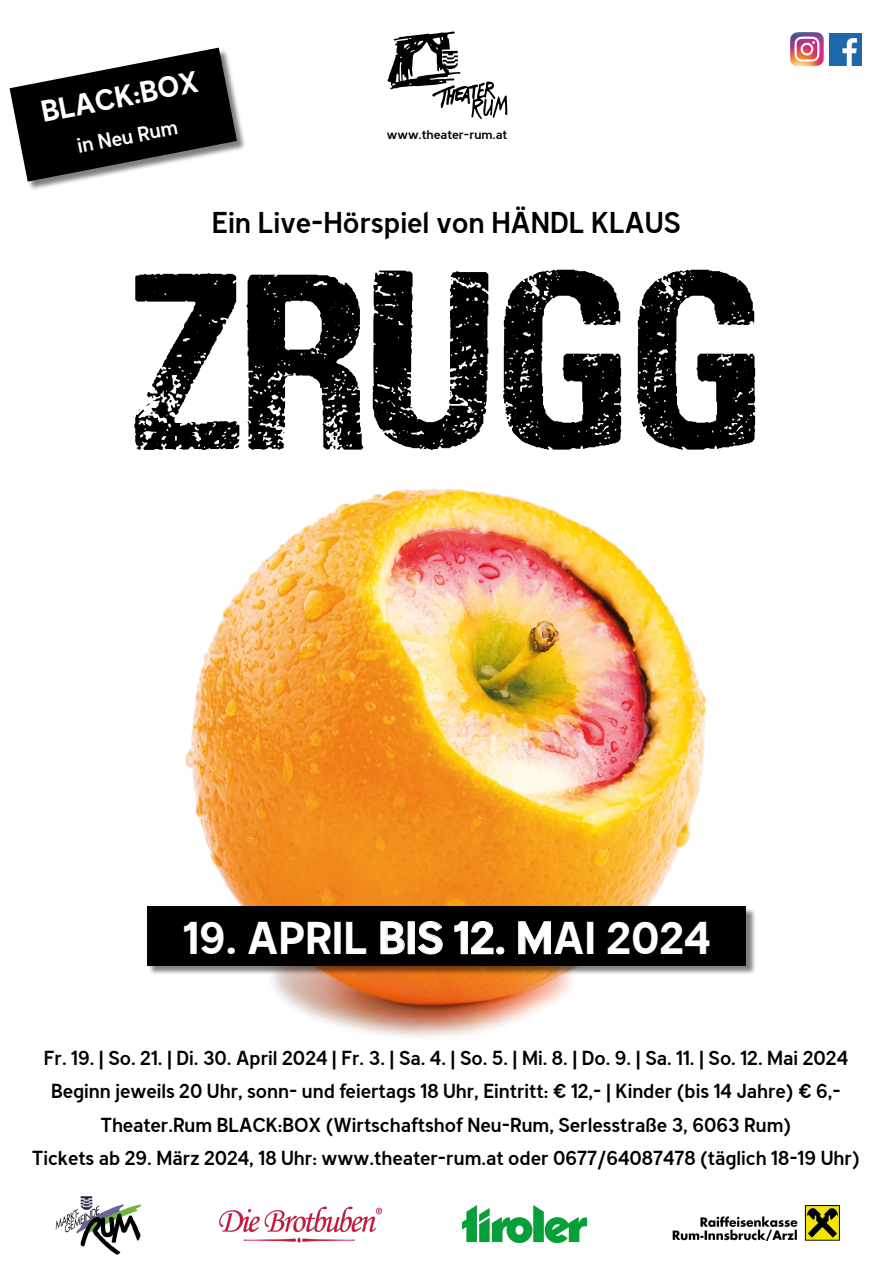
<style>
.page{position:relative;width:893px;height:1263px;background:#fff}
.page>*{position:absolute;margin:0;border:0;box-sizing:border-box;transform-origin:0 0}
.t1{font:700 45.75px "LT Panneaux";color:#fff}
.t2{font:600 30px "LT Panneaux";color:#000}
.t3{font:700 30px "LT Panneaux";color:#fff}
.t4{font:600 21px "LT Panneaux";color:#fff}
.t5{font:600 20.25px/33px "LT Panneaux";color:#000;text-align:center}
.t6{font:600 12.75px "LT Panneaux";color:#000;scale:1.05 1}
</style>
<div class="page">
<img style="left:185px;top:368px;width:571px;height:670px">
<img style="left:830px;top:33px;width:32px;height:32px">
<img style="left:790px;top:32px;width:34px;height:34px">
<img style="left:55px;top:1196px;width:86px;height:59px">
<img style="left:672px;top:1206px;width:167px;height:34px">
<img style="left:219px;top:1206px;width:163px;height:37px">
<div style="left:148px;top:907px;width:608px;height:69px;background:#000;opacity:.5"></div>
<div style="left:147px;top:906px;width:599px;height:60px;background:#000"></div>
<svg style="left:387px;top:31px;width:120px;height:88px"></svg>
<div style="left:11px;top:49px;width:236px;height:142px;background:#000;opacity:.5"></div>
<svg style="left:10px;top:48px;width:227px;height:134px"></svg>
<svg style="left:134px;top:270px;width:621px;height:180px;fill:#000"></svg>
<img style="left:462px;top:1205px;width:124px;height:37px">
<h2 class="t3" style="left:38px;top:94px;width:161px;rotate:-11deg">BLACK:BOX</h2>
<p class="t4" style="left:75px;top:133px;width:103px;rotate:-11deg">in Neu Rum</p>
<p class="t6" style="left:387px;top:127px;width:116px">www.theater-rum.at</p>
<h2 class="t2" style="left:212px;top:204px;width:470px">Ein Live-Hörspiel von HÄNDL KLAUS</h2>
<h1 class="t1" style="left:183px;top:909px;width:529px">19. APRIL BIS 12. MAI 2024</h1>
<p class="t5" style="left:32px;top:1042px;width:829px">Fr. 19. | So. 21. | Di. 30. April 2024 | Fr. 3. | Sa. 4. | So. 5. | Mi. 8. | Do. 9. | Sa. 11. | So. 12. Mai 2024<br>Beginn jeweils 20 Uhr, sonn- und feiertags 18 Uhr, Eintritt: € 12,- | Kinder (bis 14 Jahre) € 6,- Theater.Rum BLACK:BOX (Wirtschaftshof Neu-Rum, Serlesstraße 3, 6063 Rum)<br>Tickets ab 29. März 2024, 18 Uhr: www.theater-rum.at oder 0677/64087478 (täglich 18-19 Uhr)</p>
</div>
